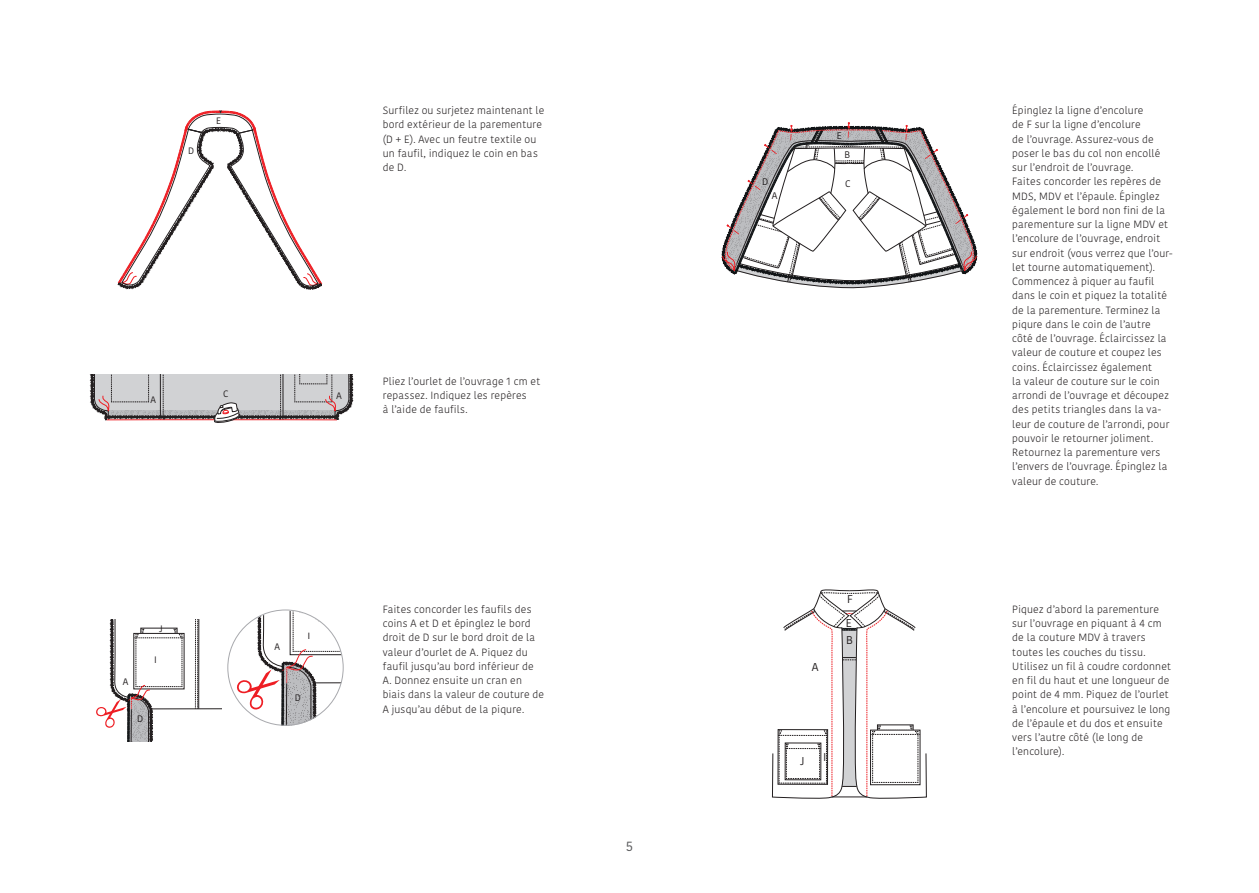
<style>
.page{position:relative;width:1259px;height:893px;background:#fff}
.page>*{position:absolute;margin:0;border:0;box-sizing:border-box;transform-origin:0 0}
.t1{font:13.5px "Kohinoor";color:#57585a}
.t2{font:11.4px "Kohinoor";color:#231f20}
.t3{font:300 10.5px/14.2px "Kohinoor";letter-spacing:.02em;color:#231f20}
.t4{font:9.6px "Kohinoor";color:#231f20}
.t5{font:9.45px "Kohinoor";color:#231f20}
.t6{font:9.45px "Myriad Pro";color:#231f20}
.t7{font:9.3px "Kohinoor";color:#231f20}
</style>
<div class="page">
<svg style="left:118px;top:110px;width:204px;height:179px"></svg>
<svg style="left:236px;top:611px;width:107px;height:115px"></svg>
<hr style="left:132px;top:708px;width:89px;height:1px;background:#231f20">
<svg style="left:96px;top:620px;width:105px;height:122px"></svg>
<svg style="left:721px;top:122px;width:257px;height:166px"></svg>
<svg style="left:772px;top:589px;width:155px;height:210px"></svg>
<svg style="left:91px;top:374px;width:262px;height:49px"></svg>
<p class="t7" style="left:188px;top:145px;width:7px">D</p>
<p class="t7" style="left:216px;top:115px;width:6px">E</p>
<p class="t3" style="left:383px;top:104px;width:163px">Surfilez ou surjetez maintenant le bord extérieur de la parementure (D + E). Avec un feutre textile ou un faufil, indiquez le coin en bas de D.</p>
<p class="t7" style="left:151px;top:394px;width:7px">A</p>
<p class="t7" style="left:223px;top:388px;width:7px">C</p>
<p class="t3" style="left:383px;top:374px;width:159px">Pliez l’ourlet de l’ouvrage 1 cm et repassez. Indiquez les repères<br>à l’aide de faufils.</p>
<p class="t5" style="left:123px;top:676px;width:7px">A</p>
<p class="t5" style="left:137px;top:713px;width:8px">D</p>
<p class="t5" style="left:159px;top:622px;width:5px">J</p>
<p class="t5" style="left:154px;top:654px;width:4px">I</p>
<p class="t5" style="left:274px;top:640px;width:7px">A</p>
<p class="t6" style="left:308px;top:630px;width:4px">I</p>
<p class="t5" style="left:295px;top:692px;width:8px">D</p>
<p class="t3" style="left:383px;top:602px;width:163px">Faites concorder les faufils des coins A et D et épinglez le bord droit de D sur le bord droit de la valeur d’ourlet de A. Piquez du faufil jusqu’au bord inférieur de<br>A. Donnez ensuite un cran en biais dans la valeur de couture de<br>A jusqu’au début de la piqure.</p>
<p class="t1" style="left:626px;top:837px;width:9px">5</p>
<p class="t4" style="left:762px;top:176px;width:8px">D</p>
<p class="t4" style="left:772px;top:190px;width:7px">A</p>
<p class="t4" style="left:805px;top:140px;width:6px">F</p>
<p class="t4" style="left:837px;top:130px;width:7px">E</p>
<p class="t4" style="left:844px;top:149px;width:7px">B</p>
<p class="t4" style="left:845px;top:178px;width:7px">C</p>
<p class="t2" style="left:811px;top:660px;width:8px">A</p>
<p class="t2" style="left:847px;top:592px;width:7px">F</p>
<p class="t2" style="left:846px;top:633px;width:8px">B</p>
<p class="t2" style="left:845px;top:615px;width:7px">E</p>
<p class="t2" style="left:800px;top:754px;width:6px">J</p>
<p class="t2" style="left:823px;top:750px;width:5px">I</p>
<p class="t3" style="left:1012px;top:104px;width:162px">Épinglez la ligne d’encolure<br>de F sur la ligne d’encolure<br>de l’ouvrage. Assurez-vous de poser le bas du col non encollé sur l’endroit de l’ouvrage.<br>Faites concorder les repères de<br>MDS, MDV et l’épaule. Épinglez également le bord non fini de la parementure sur la ligne MDV et l’encolure de l’ouvrage, endroit sur endroit (vous verrez que l’our&shy;let tourne automatiquement).<br>Commencez à piquer au faufil dans le coin et piquez la totalité de la parementure. Terminez la piqure dans le coin de l’autre côté de l’ouvrage. Éclaircissez la valeur de couture et coupez les coins. Éclaircissez également<br>la valeur de couture sur le coin arrondi de l’ouvrage et découpez des petits triangles dans la va&shy;leur de couture de l’arrondi, pour pouvoir le retourner joliment.<br>Retournez la parementure vers l’envers de l’ouvrage. Épinglez la valeur de couture.</p>
<p class="t3" style="left:1012px;top:602px;width:160px">Piquez d’abord la parementure sur l’ouvrage en piquant à 4 cm de la couture MDV à travers toutes les couches du tissu.<br>Utilisez un fil à coudre cordonnet en fil du haut et une longueur de point de 4 mm. Piquez de l’ourlet à l’encolure et poursuivez le long de l’épaule et du dos et ensuite vers l’autre côté (le long de l’encolure).</p>
</div>
